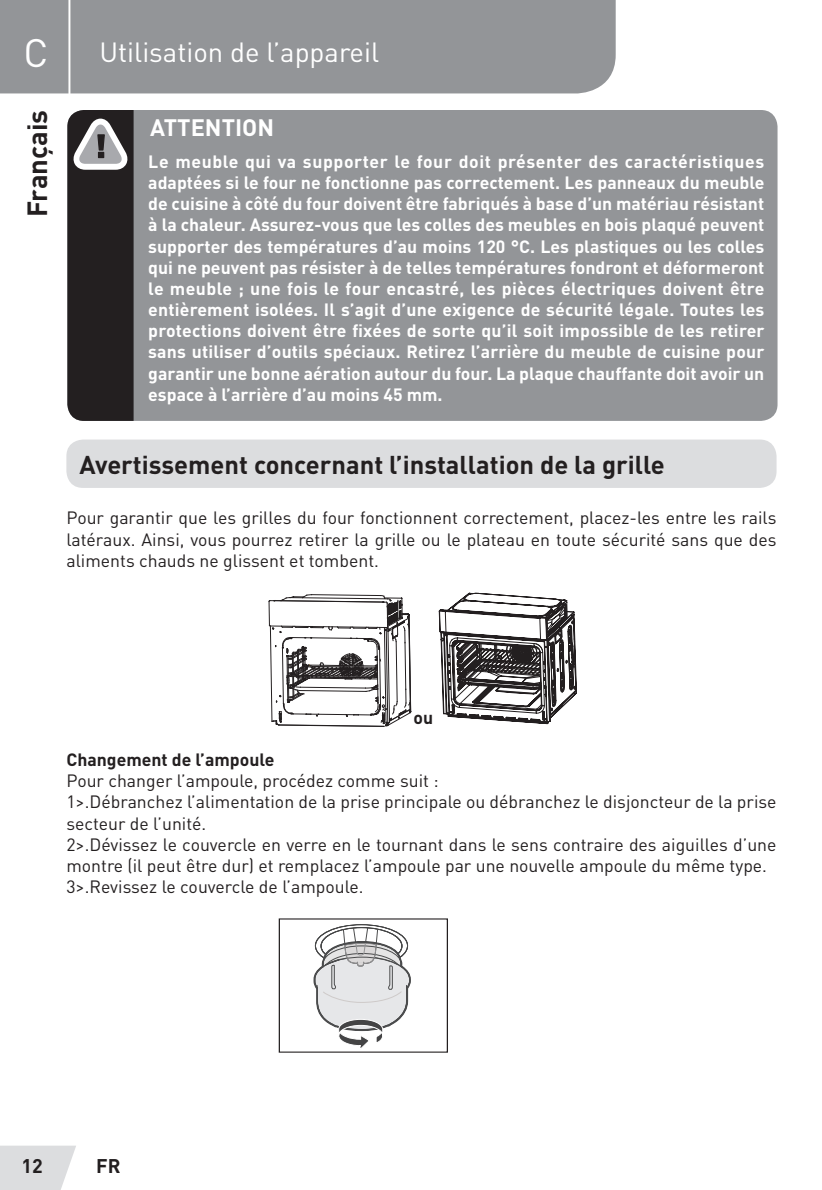
<style>
.page{position:relative;width:822px;height:1190px;background:#fff}
.page>*{position:absolute;margin:0;border:0;box-sizing:border-box;transform-origin:0 0}
.t1{font:39.2px "DIN Pro";color:#fff}
.TitreGauche{font:27.4px "DIN Pro";color:#fff}
.t2{font:700 27.4px "DIN Pro";color:#231f20}
.Sous-titre{font:700 25.4px "DIN Pro";color:#231f20}
.t3{font:700 23.6px "DIN Pro";color:#fff}
.t4{font:700 19.6px "DIN Pro";color:#231f20}
.t5{font:700 17.6px/21.2px "DIN Pro";color:#fff;text-align:justify}
.t6{font:17.6px/21.2px "DIN Pro";color:#231f20}
.t7{font:700 17.6px "DIN Pro";color:#231f20}
</style>
<div class="page">
<svg style="left:0;top:1146px;width:76px;height:44px;background:#dfe0e2"></svg>
<div style="left:0;top:0;width:616px;height:93px;background:#939598"></div>
<hr style="left:68px;top:0;width:2px;height:104px;background:#fff">
<svg style="left:269px;top:594px;width:143px;height:133px"></svg>
<svg style="left:439px;top:593px;width:138px;height:131px"></svg>
<div style="left:66px;top:440px;width:711px;height:48px;background:#dcdddf;border-radius:17px"></div>
<div style="left:67px;top:110px;width:711px;height:311px;background:#939598;border-radius:17px"></div>
<svg style="left:67px;top:110px;width:67px;height:311px;background:#343132"></svg>
<div style="left:279px;top:918px;width:169px;height:135px;border:1px solid #231f20"></div>
<svg style="left:313px;top:924px;width:98px;height:124px"></svg>
<p class="t1" style="left:24px;top:26px;width:26px">C</p>
<p class="t2" style="left:19px;top:217px;width:108px;rotate:-90deg">Français</p>
<p class="TitreGauche" style="left:99px;top:34px;width:281px">Utilisation de l’appareil</p>
<p class="t3" style="left:150px;top:112px;width:125px">ATTENTION</p>
<p class="t5" style="left:148px;top:150px;width:618px">Le meuble qui va supporter le four doit présenter des caractéristiques adaptées si le four ne fonctionne pas correctement. Les panneaux du meuble de cuisine à côté du four doivent être fabriqués à base d’un matériau résistant à la chaleur. Assurez-vous que les colles des meubles en bois plaqué peuvent supporter des températures d’au moins 120 °C. Les plastiques ou les colles qui ne peuvent pas résister à de telles températures fondront et déformeront le meuble ; une fois le four encastré, les pièces électriques doivent être entièrement isolées. Il s’agit d’une exigence de sécurité légale. Toutes les protections doivent être fixées de sorte qu’il soit impossible de les retirer sans utiliser d’outils spéciaux. Retirez l’arrière du meuble de cuisine pour garantir une bonne aération autour du four. La plaque chauffante doit avoir un espace à l’arrière d’au moins 45 mm.</p>
<p class="Sous-titre" style="left:79px;top:448px;width:587px">Avertissement concernant l’installation de la grille</p>
<p class="t6" style="left:66px;top:507px;width:712px;text-align:justify">Pour garantir que les grilles du four fonctionnent correctement, placez-les entre les rails latéraux. Ainsi, vous pourrez retirer la grille ou le plateau en toute sécurité sans que des aliments chauds ne glissent et tombent.</p>
<p class="t7" style="left:414px;top:705px;width:21px">ou</p>
<p class="t7" style="left:66px;top:748px;width:210px">Changement de l’ampoule</p>
<p class="t6" style="left:66px;top:770px;width:374px">Pour changer l’ampoule, procédez comme suit :</p>
<p class="t6" style="left:66px;top:791px;width:712px">1&gt;.Débranchez l’alimentation de la prise principale ou débranchez le disjoncteur de la prise secteur de l’unité.</p>
<p class="t6" style="left:66px;top:833px;width:712px">2&gt;.Dévissez le couvercle en verre en le tournant dans le sens contraire des aiguilles d’une montre (il peut être dur) et remplacez l’ampoule par une nouvelle ampoule du même type.</p>
<p class="t6" style="left:66px;top:875px;width:299px">3&gt;.Revissez le couvercle de l’ampoule.</p>
<p class="t4" style="left:21px;top:1152px;width:23px">12</p>
<p class="t4" style="left:96px;top:1152px;width:26px">FR</p>
</div>
